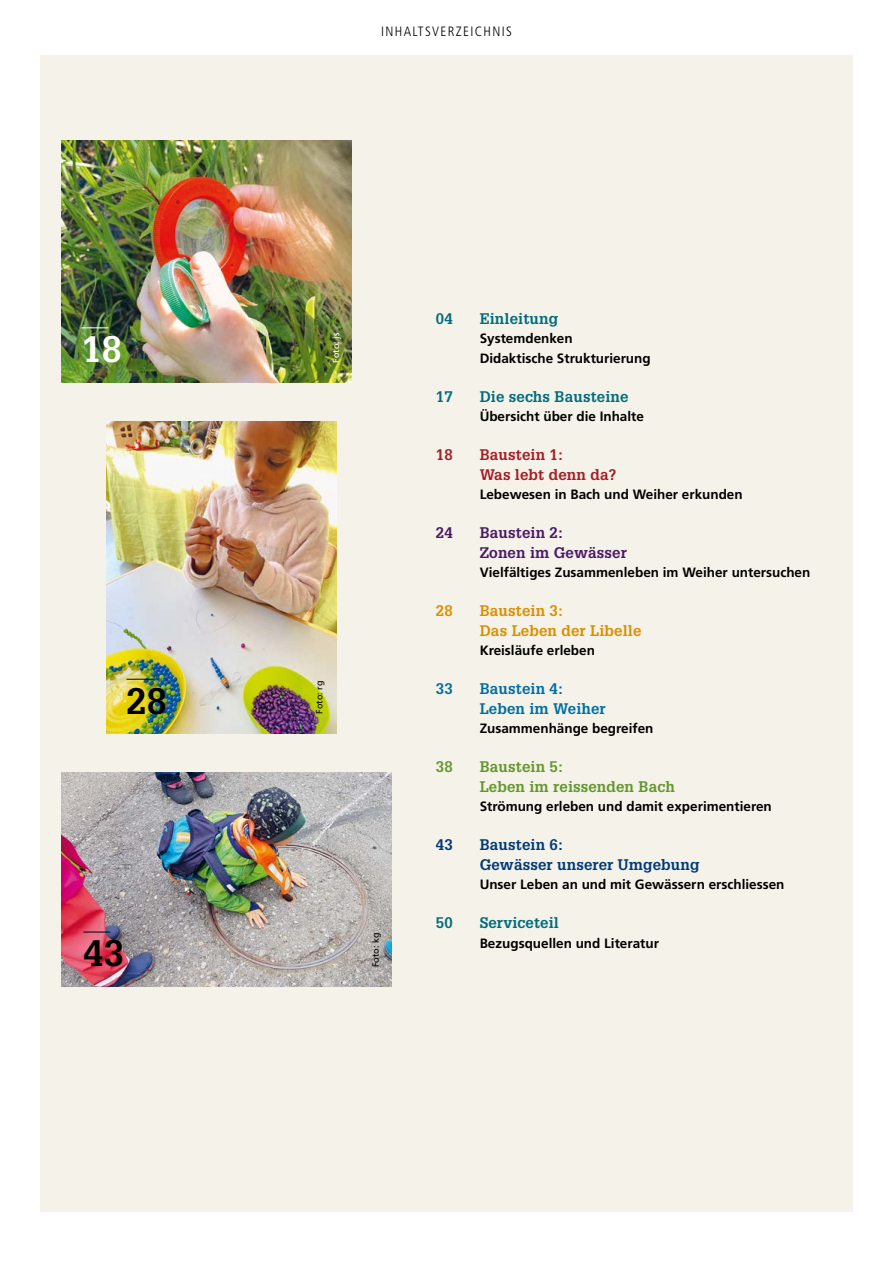
<style>
.page{position:relative;width:893px;height:1263px;background:#fff}
.page>*{position:absolute;margin:0;border:0;box-sizing:border-box;transform-origin:0 0}
._07_Bildlegende{font:700 36px "Glypha LT Std";color:#000}
._07_Bildlegende-2{font:700 36px "Glypha LT Std";color:#fff}
._00_Inhalt_Titel{font:700 15px/19.5px "Glypha LT Std";letter-spacing:.01em;color:#003a76}
._00_Inhalt_Titel-2{font:700 15px/19.5px "Glypha LT Std";letter-spacing:.01em;color:#63972c}
._00_Inhalt_Titel-3{font:700 15px "Glypha LT Std";letter-spacing:.01em;color:#006d7c}
._00_Inhalt_Titel-4{font:700 15px/19.5px "Glypha LT Std";letter-spacing:.01em;color:#db8f00}
._00_Inhalt_Titel-5{font:700 15px/19.5px "Glypha LT Std";letter-spacing:.01em;color:#491a66}
._00_Inhalt_Titel-6{font:700 15px/19.5px "Glypha LT Std";letter-spacing:.01em;color:#a51e26}
._00_Inhalt_Titel-7{font:700 15px/19.5px "Glypha LT Std";letter-spacing:.01em;color:#006ea2}
._00_Inhalt_Text{font:700 15px "Glypha LT Std";letter-spacing:.01em;color:#006d7c}
._00_Inhalt_Text-2{font:700 13.5px "Frutiger LT Std";color:#000}
._00_Rubrik{font:300 condensed 13.5px "Frutiger LT Std";letter-spacing:.1em;color:#000}
._09_Fotohinweis{font:9px "Frutiger LT Std";color:#000}
._09_Fotohinweis-2{font:9px "Frutiger LT Std";color:#fff}
</style>
<div class="page">
<div style="left:40px;top:55px;width:813px;height:1157px;background:#f5f2e9"></div>
<img style="left:62px;top:772px;width:329px;height:215px">
<svg style="left:83px;top:932px;width:27px;height:1px"></svg>
<img style="left:106px;top:421px;width:230px;height:312px">
<svg style="left:126px;top:679px;width:27px;height:1px"></svg>
<img style="left:62px;top:141px;width:289px;height:241px">
<svg style="left:81px;top:327px;width:27px;height:1px"></svg>
<p class="_00_Rubrik" style="left:381px;top:23px;width:132px">INHALTSVERZEICHNIS</p>
<p class="_07_Bildlegende-2" style="left:81px;top:327px;width:42px">18</p>
<p class="_09_Fotohinweis-2" style="left:331px;top:363px;width:32px;rotate:-90deg">Foto: js</p>
<p class="_07_Bildlegende" style="left:126px;top:678px;width:42px">28</p>
<p class="_07_Bildlegende" style="left:83px;top:931px;width:42px">43</p>
<p class="_09_Fotohinweis" style="left:314px;top:714px;width:35px;rotate:-90deg">Foto: rg</p>
<p class="_09_Fotohinweis" style="left:370px;top:967px;width:36px;rotate:-90deg">Foto: kg</p>
<p class="_00_Inhalt_Titel-3" style="left:436px;top:309px;width:18px">04</p>
<p class="_00_Inhalt_Titel-3" style="left:480px;top:309px;width:80px">Einleitung</p>
<p class="_00_Inhalt_Text-2" style="left:480px;top:331px;width:95px">Systemdenken</p>
<p class="_00_Inhalt_Text-2" style="left:480px;top:350px;width:173px">Didaktische Strukturierung</p>
<p class="_00_Inhalt_Titel-3" style="left:436px;top:387px;width:18px">17</p>
<p class="_00_Inhalt_Titel-3" style="left:480px;top:387px;width:150px">Die sechs Bausteine</p>
<p class="_00_Inhalt_Text-2" style="left:480px;top:409px;width:166px">Übersicht über die Inhalte</p>
<p class="_00_Inhalt_Titel-6" style="left:436px;top:445px;width:18px">18</p>
<p class="_00_Inhalt_Titel-6" style="left:480px;top:445px;width:138px">Baustein 1:<br>Was lebt denn da?</p>
<p class="_00_Inhalt_Text-2" style="left:480px;top:487px;width:265px">Lebewesen in Bach und Weiher erkunden</p>
<p class="_00_Inhalt_Titel-5" style="left:436px;top:523px;width:18px">24</p>
<p class="_00_Inhalt_Titel-5" style="left:480px;top:523px;width:149px">Baustein 2:<br>Zonen im Gewässer</p>
<p class="_00_Inhalt_Text-2" style="left:480px;top:565px;width:332px">Vielfältiges Zusammenleben im Weiher untersuchen</p>
<p class="_00_Inhalt_Titel-4" style="left:436px;top:601px;width:18px">28</p>
<p class="_00_Inhalt_Titel-4" style="left:480px;top:601px;width:163px">Baustein 3:<br>Das Leben der Libelle</p>
<p class="_00_Inhalt_Text-2" style="left:480px;top:643px;width:117px">Kreisläufe erleben</p>
<p class="_00_Inhalt_Titel-7" style="left:436px;top:679px;width:18px">33</p>
<p class="_00_Inhalt_Titel-7" style="left:480px;top:679px;width:128px">Baustein 4:<br>Leben im Weiher</p>
<p class="_00_Inhalt_Text-2" style="left:480px;top:721px;width:175px">Zusammenhänge begreifen</p>
<p class="_00_Inhalt_Titel-2" style="left:436px;top:757px;width:18px">38</p>
<p class="_00_Inhalt_Titel-2" style="left:480px;top:757px;width:197px">Baustein 5:<br>Leben im reissenden Bach</p>
<p class="_00_Inhalt_Text-2" style="left:480px;top:799px;width:294px">Strömung erleben und damit experimentieren</p>
<p class="_00_Inhalt_Titel" style="left:436px;top:835px;width:18px">43</p>
<p class="_00_Inhalt_Titel" style="left:480px;top:835px;width:221px">Baustein 6:<br>Gewässer unserer Umgebung</p>
<p class="_00_Inhalt_Text-2" style="left:480px;top:877px;width:306px">Unser Leben an und mit Gewässern erschliessen</p>
<p class="_00_Inhalt_Text" style="left:436px;top:914px;width:18px">50</p>
<p class="_00_Inhalt_Text" style="left:480px;top:914px;width:81px">Serviceteil</p>
<p class="_00_Inhalt_Text-2" style="left:480px;top:935px;width:181px">Bezugsquellen und Literatur</p>
</div>
